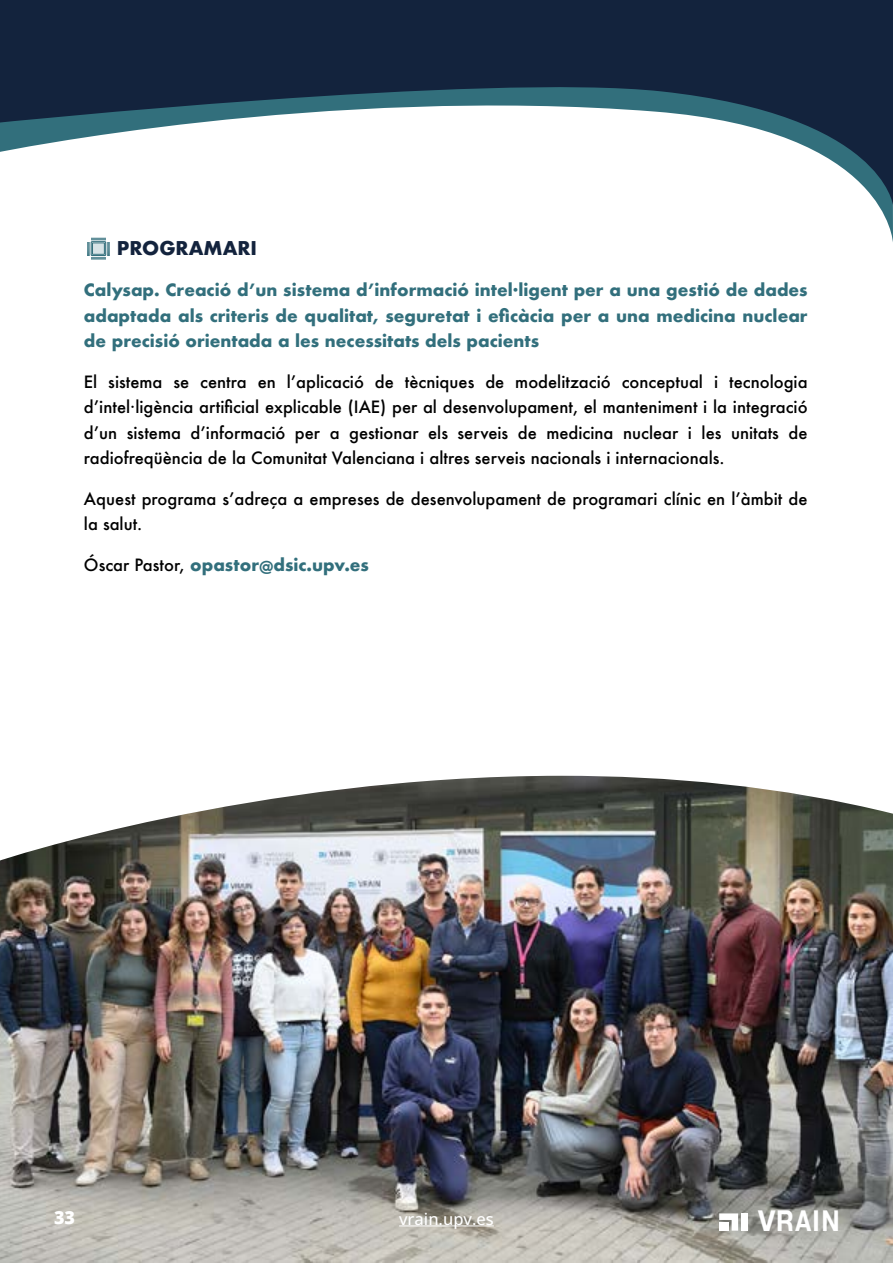
<style>
.page{position:relative;width:893px;height:1263px;background:#fff}
.page>*{position:absolute;margin:0;border:0;box-sizing:border-box;transform-origin:0 0}
.t1{font:700 30.15px "Helvetica Neue";letter-spacing:.045em;color:#fff;scale:.91 1}
.t2{font:700 18.45px "Futura";color:#13233d}
.t3{font:800 18px "Open Sans";color:#fff}
.t4{font:500 16.5px/25.5px "Futura";color:#000;text-align:justify}
.t5{font:700 16.5px/25.5px "Futura";color:#326f7c;text-align:justify}
.t6{font:500 16.5px "Open Sans";color:#fff}
.s1{font-weight:500;color:#000}
</style>
<div class="page">
<svg style="left:87px;top:243px;width:23px;height:17px"></svg>
<img style="left:0;top:776px;width:893px;height:487px">
<hr style="left:399px;top:1226px;width:95px;height:1px;background:#fff">
<svg style="left:0;top:0;width:893px;height:205px;fill:#13233d"></svg>
<div style="left:741px;top:1213px;width:7px;height:18px;background:#fff"></div>
<svg style="left:719px;top:1213px;width:19px;height:18px"></svg>
<p class="t2" style="left:117px;top:235px;width:142px">PROGRAMARI</p>
<p class="t5" style="left:84px;top:277px;width:725px">Calysap. Creació d’un sistema d’informació intel·ligent per a una gestió de dades adaptada als criteris de qualitat, seguretat i eficàcia per a una medicina nuclear de precisió orientada a les necessitats dels pacients</p>
<p class="t4" style="left:84px;top:369px;width:725px">El sistema se centra en l’aplicació de tècniques de modelització conceptual i tecnologia d’intel·ligència artificial explicable (IAE) per al desenvolupament, el manteniment i la integració d’un sistema d’informació per a gestionar els serveis de medicina nuclear i les unitats de radiofreqüència de la Comunitat Valenciana i altres serveis nacionals i internacionals.</p>
<p class="t4" style="left:84px;top:486px;width:725px">Aquest programa s’adreça a empreses de desenvolupament de programari clínic en l’àmbit de la salut.</p>
<p class="t5" style="left:84px;top:552px;width:287px"><span class="s1">Óscar Pastor,</span> opastor@dsic.upv.es</p>
<p class="t3" style="left:54px;top:1203px;width:23px">33</p>
<p class="t6" style="left:399px;top:1208px;width:96px">vrain.upv.es</p>
<h1 class="t1" style="left:758px;top:1198px;width:91px">VRAIN</h1>
</div>
